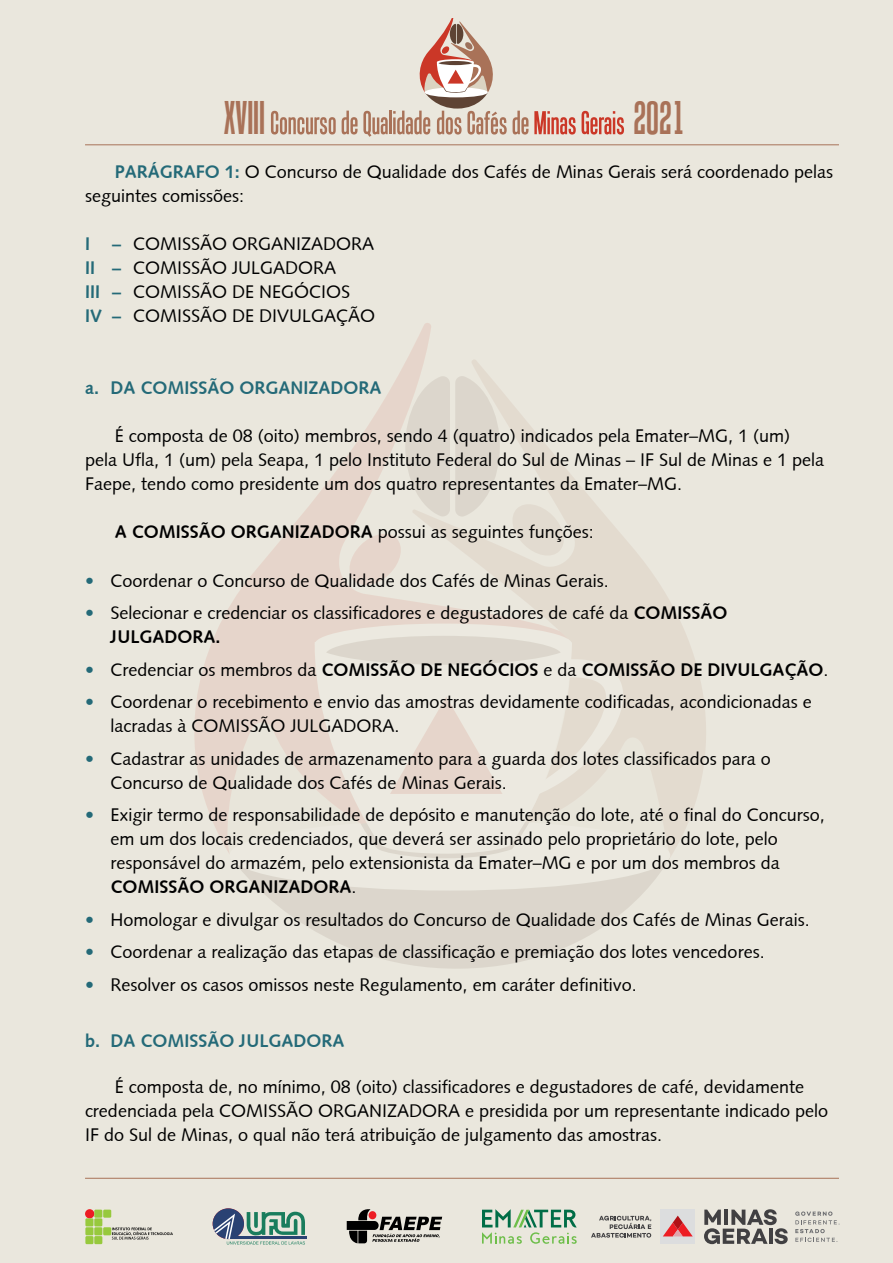
<style>
.page{position:relative;width:893px;height:1263px;background:#eae7dd}
.page>*{position:absolute;margin:0;border:0;box-sizing:border-box;transform-origin:0 0}
.t1{font:45.9px "Tandelle";color:#a97258}
.t2{font:18px/24px "Syntax Roman";color:#000}
.t3{font:700 18px "Syntax";color:#000}
.t4{font:700 18px "Syntax";color:#246a78}
.s1{font-family:"Syntax";font-weight:700;color:#246a78}
.s2{font-family:"Syntax";font-weight:700}
.s3{color:#246a78}
.s4{font-family:"Syntax Roman";font-weight:400}
</style>
<div class="page">
<svg style="left:513px;top:111px;width:15px;height:24px"></svg>
<svg style="left:534px;top:111px;width:42px;height:24px"></svg>
<svg style="left:582px;top:111px;width:42px;height:24px"></svg>
<svg style="left:271px;top:111px;width:65px;height:23px"></svg>
<svg style="left:342px;top:19px;width:165px;height:118px"></svg>
<svg style="left:194px;top:323px;width:237px;height:519px"></svg>
<svg style="left:346px;top:530px;width:58px;height:59px"></svg>
<svg style="left:411px;top:358px;width:295px;height:499px"></svg>
<svg style="left:405px;top:375px;width:95px;height:143px"></svg>
<svg style="left:260px;top:890px;width:386px;height:79px;fill:#dcd6cc"></svg>
<svg style="left:223px;top:624px;width:447px;height:266px"></svg>
<hr style="left:85px;top:145px;width:754px;height:1px;background:#a87358">
<hr style="left:85px;top:1178px;width:754px;height:1px;background:#a87358">
<svg style="left:85px;top:1209px;width:88px;height:35px"></svg>
<svg style="left:347px;top:1209px;width:95px;height:34px"></svg>
<svg style="left:213px;top:1208px;width:94px;height:36px"></svg>
<div style="left:661px;top:1209px;width:34px;height:35px;background:#dcddde"></div>
<svg style="left:663px;top:1215px;width:30px;height:21px"></svg>
<svg style="left:704px;top:1209px;width:84px;height:35px"></svg>
<svg style="left:795px;top:1211px;width:45px;height:31px"></svg>
<svg style="left:591px;top:1216px;width:60px;height:21px"></svg>
<svg style="left:482px;top:1209px;width:95px;height:35px"></svg>
<h1 class="t1" style="left:224px;top:92px;width:43px">XVIII</h1>
<h1 class="t1" style="left:633px;top:92px;width:53px">2021</h1>
<p class="t2" style="left:85px;top:160px;width:749px;text-indent:30px"><span class="s1">PARÁGRAFO 1:</span> O Concurso de Qualidade dos Cafés de Minas Gerais será coordenado pelas seguintes comissões:</p>
<p class="t2" style="left:85px;top:232px;width:292px"><span class="s1">I –</span> COMISSÃO ORGANIZADORA<br><span class="s1">II –</span> COMISSÃO JULGADORA<br><span class="s1">III –</span> COMISSÃO DE NEGÓCIOS<br><span class="s1">IV –</span> COMISSÃO DE DIVULGAÇÃO</p>
<p class="t4" style="left:85px;top:378px;width:298px">a. DA COMISSÃO ORGANIZADORA</p>
<p class="t2" style="left:85px;top:424px;width:741px;text-indent:30px">É composta de 08 (oito) membros, sendo 4 (quatro) indicados pela Emater–MG, 1 (um) pela Ufla, 1 (um) pela Seapa, 1 pelo Instituto Federal do Sul de Minas – IF Sul de Minas e 1 pela<br>Faepe, tendo como presidente um dos quatro representantes da Emater–MG.</p>
<p class="t2" style="left:115px;top:520px;width:481px"><span class="s2">A COMISSÃO ORGANIZADORA</span> possui as seguintes funções:</p>
<p class="t2" style="left:85px;top:568px;width:525px"><span class="s1">•</span> Coordenar o Concurso de Qualidade dos Cafés de Minas Gerais.</p>
<p class="t2" style="left:85px;top:601px;width:644px"><span class="s1">•</span> Selecionar e credenciar os classificadores e degustadores de café da <span class="s2">COMISSÃO</span></p>
<p class="t3" style="left:111px;top:626px;width:111px">JULGADORA.</p>
<p class="t3" style="left:85px;top:659px;width:745px"><span class="s3">•</span> <span class="s4">Credenciar os membros da</span> COMISSÃO DE NEGÓCIOS <span class="s4">e da</span> COMISSÃO DE DIVULGAÇÃO<span class="s4">.</span></p>
<p class="t2" style="left:111px;top:690px;width:703px;text-indent:-26px"><span class="s1">•</span> Coordenar o recebimento e envio das amostras devidamente codificadas, acondicionadas e lacradas à COMISSÃO JULGADORA.</p>
<p class="t2" style="left:111px;top:746px;width:662px;text-indent:-26px"><span class="s1">•</span> Cadastrar as unidades de armazenamento para a guarda dos lotes classificados para o<br>Concurso de Qualidade dos Cafés de Minas Gerais.</p>
<p class="t2" style="left:111px;top:803px;width:716px;text-indent:-26px"><span class="s1">•</span> Exigir termo de responsabilidade de depósito e manutenção do lote, até o final do Concurso, em um dos locais credenciados, que deverá ser assinado pelo proprietário do lote, pelo responsável do armazém, pelo extensionista da Emater–MG e por um dos membros da</p>
<p class="t3" style="left:111px;top:876px;width:247px">COMISSÃO ORGANIZADORA<span class="s4">.</span></p>
<p class="t2" style="left:85px;top:907px;width:726px"><span class="s1">•</span> Homologar e divulgar os resultados do Concurso de Qualidade dos Cafés de Minas Gerais.</p>
<p class="t2" style="left:85px;top:940px;width:681px"><span class="s1">•</span> Coordenar a realização das etapas de classificação e premiação dos lotes vencedores.</p>
<p class="t2" style="left:85px;top:972px;width:553px"><span class="s1">•</span> Resolver os casos omissos neste Regulamento, em caráter definitivo.</p>
<p class="t4" style="left:85px;top:1030px;width:261px">b. DA COMISSÃO JULGADORA</p>
<p class="t2" style="left:85px;top:1074px;width:745px;text-indent:30px">É composta de, no mínimo, 08 (oito) classificadores e degustadores de café, devidamente credenciada pela COMISSÃO ORGANIZADORA e presidida por um representante indicado pelo<br>IF do Sul de Minas, o qual não terá atribuição de julgamento das amostras.</p>
</div>
